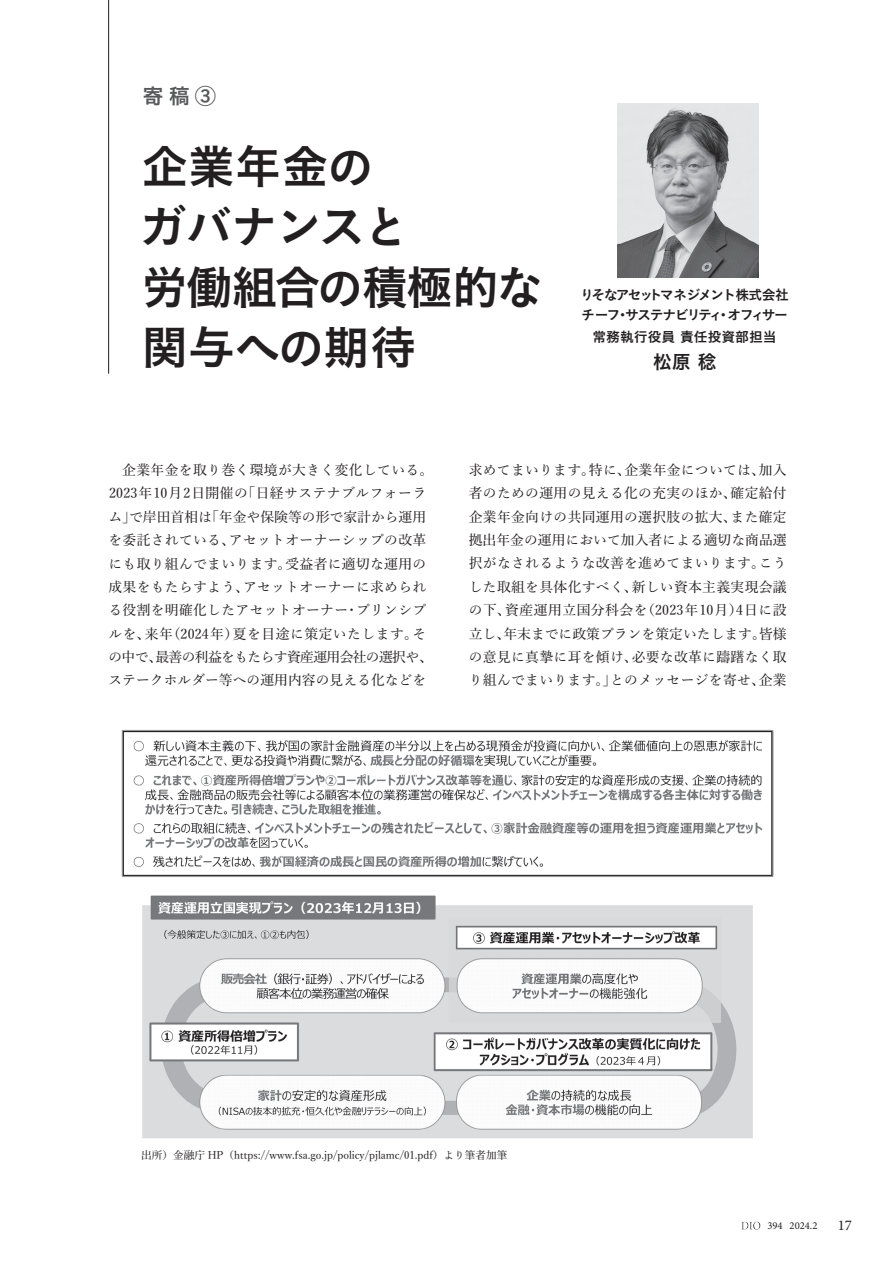
<style>
.page{position:relative;width:893px;height:1263px;background:#fff}
.page>*{position:absolute;margin:0;border:0;box-sizing:border-box;transform-origin:0 0}
.t1{font:46.8px/60.6px "Koburina Go Std W6";letter-spacing:-.035em;color:#231f20}
.t2{font:21.3px "Koburina Go Std W6";color:#57585a}
.t3{font:19.2px "Koburina Go Std W6";color:#231f20}
.t4{font:14.85px "Minion Pro";color:#231f20}
.t5{font:500 13.8px/23.4px "Yu Min";letter-spacing:.02em;color:#231f20}
.t6{font:13.8px/20.2px "Koburina Go Std W6";letter-spacing:-.14em;color:#231f20}
.t7{font:13.8px "Koburina Go Std W6";color:#231f20}
.t8{font:500 10.65px "Yu Min";color:#231f20}
.t9{font:10.65px "Minion Pro";color:#231f20}
</style>
<div class="page">
<hr style="left:108px;top:0;width:1px;height:374px;background:#231f20">
<img style="left:618px;top:103px;width:140px;height:175px">
<img style="left:121px;top:729px;width:653px;height:410px">
<img style="left:742px;top:1221px;width:19px;height:9px">
<h2 class="t2" style="left:142px;top:79px;width:75px">寄稿③</h2>
<h1 class="t1" style="left:140px;top:137px;width:405px">企業年金の<br>ガバナンスと<br>労働組合の積極的な関与への期待</h1>
<p class="t6" style="left:580px;top:285px;width:210px">りそなアセットマネジメント株式会社チーフ・サステナビリティ・オフィサー</p>
<p class="t7" style="left:592px;top:326px;width:186px">常務執行役員 責任投資部担当</p>
<h3 class="t3" style="left:653px;top:347px;width:65px">松原 稔</h3>
<p class="t5" style="left:108px;top:457px;width:326px;text-indent:14px">企業年金を取り巻く環境が大きく変化している。<br>2023年10月2日開催の「日経サステナブルフォーラム」で岸田首相は「年金や保険等の形で家計から運用を委託されている、アセットオーナーシップの改革にも取り組んでまいります。受益者に適切な運用の成果をもたらすよう、アセットオーナーに求められる役割を明確化したアセットオーナー・プリンシプルを、来年（2024年）夏を目途に策定いたします。その中で、最善の利益をもたらす資産運用会社の選択や、ステークホルダー等への運用内容の見える化などを</p>
<p class="t5" style="left:469px;top:457px;width:319px;text-align:justify">求めてまいります。特に、企業年金については、加入者のための運用の見える化の充実のほか、確定給付企業年金向けの共同運用の選択肢の拡大、また確定拠出年金の運用において加入者による適切な商品選択がなされるような改善を進めてまいります。こうした取組を具体化すべく、新しい資本主義実現会議の下、資産運用立国分科会を（2023年10月）4日に設立し、年末までに政策プランを策定いたします。皆様の意見に真摯に耳を傾け、必要な改革に躊躇なく取り組んでまいります。」とのメッセージを寄せ、企業</p>
<p class="t8" style="left:141px;top:1146px;width:368px">出所）金融庁 HP（https://www.fsa.go.jp/policy/pjlamc/01.pdf）より筆者加筆</p>
<p class="t9" style="left:767px;top:1219px;width:52px">394 2024.2</p>
<p class="t4" style="left:838px;top:1215px;width:16px">17</p>
</div>
